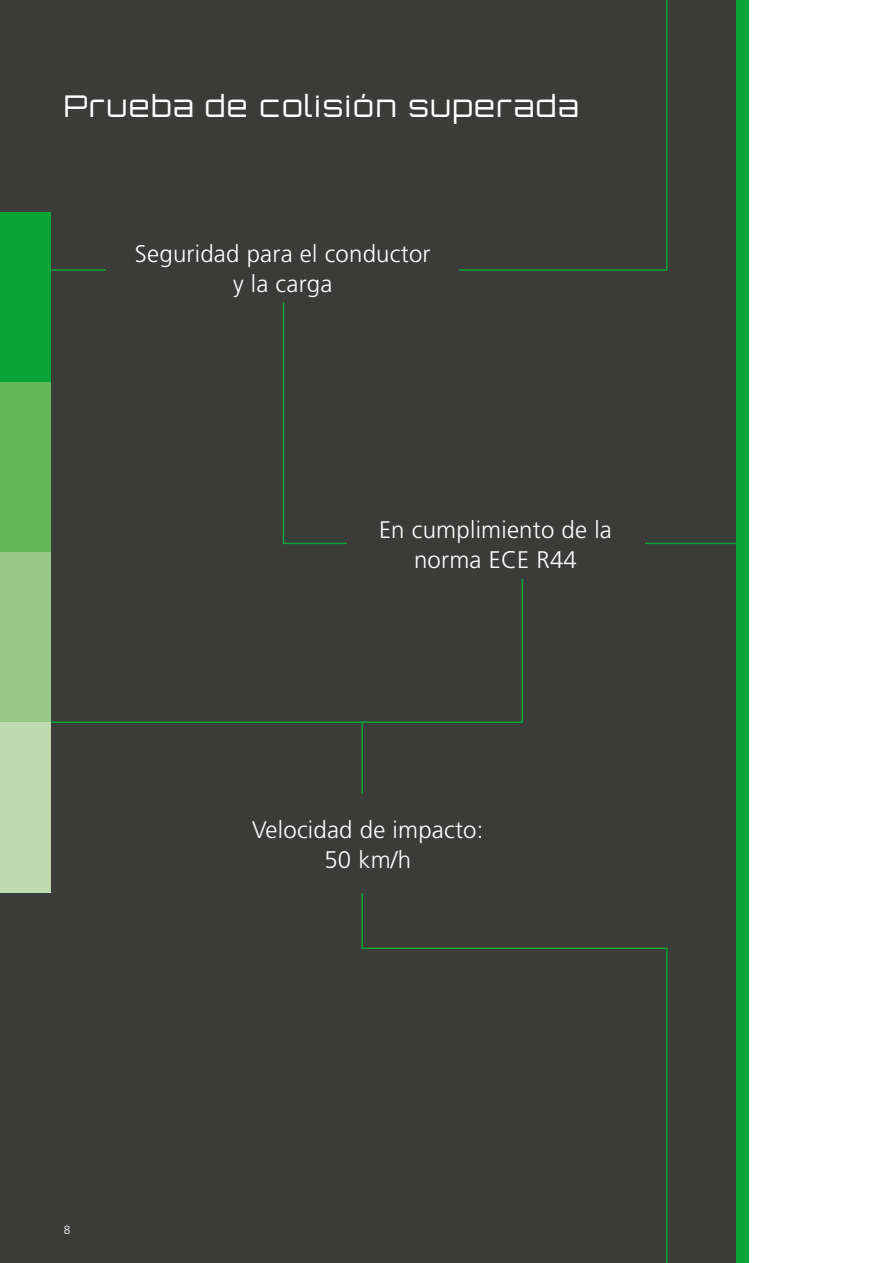
<style>
.page{position:relative;width:893px;height:1263px;background:#fff}
.page>*{position:absolute;margin:0;border:0;box-sizing:border-box;transform-origin:0 0}
.t1{font:300 30px "Orbitron CE";letter-spacing:.06em;color:#fff}
.t2{font:300 24px/30px "Frutiger LT Pro";letter-spacing:.01em;color:#fff;text-align:center}
.t3{font:300 12px "Frutiger LT Pro";color:#fff}
</style>
<div class="page">
<div style="left:0;top:0;width:736px;height:1263px;background:#3b3b3a"></div>
<div style="left:0;top:213px;width:51px;height:170px;background:#0aa537"></div>
<div style="left:0;top:383px;width:51px;height:170px;background:#64b659"></div>
<div style="left:0;top:553px;width:51px;height:170px;background:#95c884"></div>
<div style="left:0;top:723px;width:51px;height:170px;background:#bddbaf"></div>
<div style="left:736px;top:0;width:12px;height:1263px;background:#0aa537"></div>
<hr style="left:892px;top:213px;width:1px;height:263px;background:#e9e9e9">
<svg style="left:50px;top:0;width:618px;height:271px"></svg>
<svg style="left:282px;top:302px;width:454px;height:243px"></svg>
<svg style="left:50px;top:579px;width:473px;height:144px"></svg>
<svg style="left:361px;top:721px;width:307px;height:542px"></svg>
<div style="left:106px;top:234px;width:353px;height:68px;background:#3b3b3a"></div>
<div style="left:347px;top:510px;width:297px;height:68px;background:#3b3b3a"></div>
<div style="left:200px;top:794px;width:336px;height:99px;background:#3b3b3a"></div>
<p class="t1" style="left:64px;top:88px;width:517px">Prueba de colisión superada</p>
<p class="t2" style="left:135px;top:239px;width:297px">Seguridad para el conductor y la carga</p>
<p class="t2" style="left:379px;top:515px;width:234px">En cumplimiento de la norma ECE R44</p>
<p class="t3" style="left:64px;top:1222px;width:8px">8</p>
<p class="t2" style="left:252px;top:815px;width:233px">Velocidad de impacto:<br>50 km/h</p>
</div>
